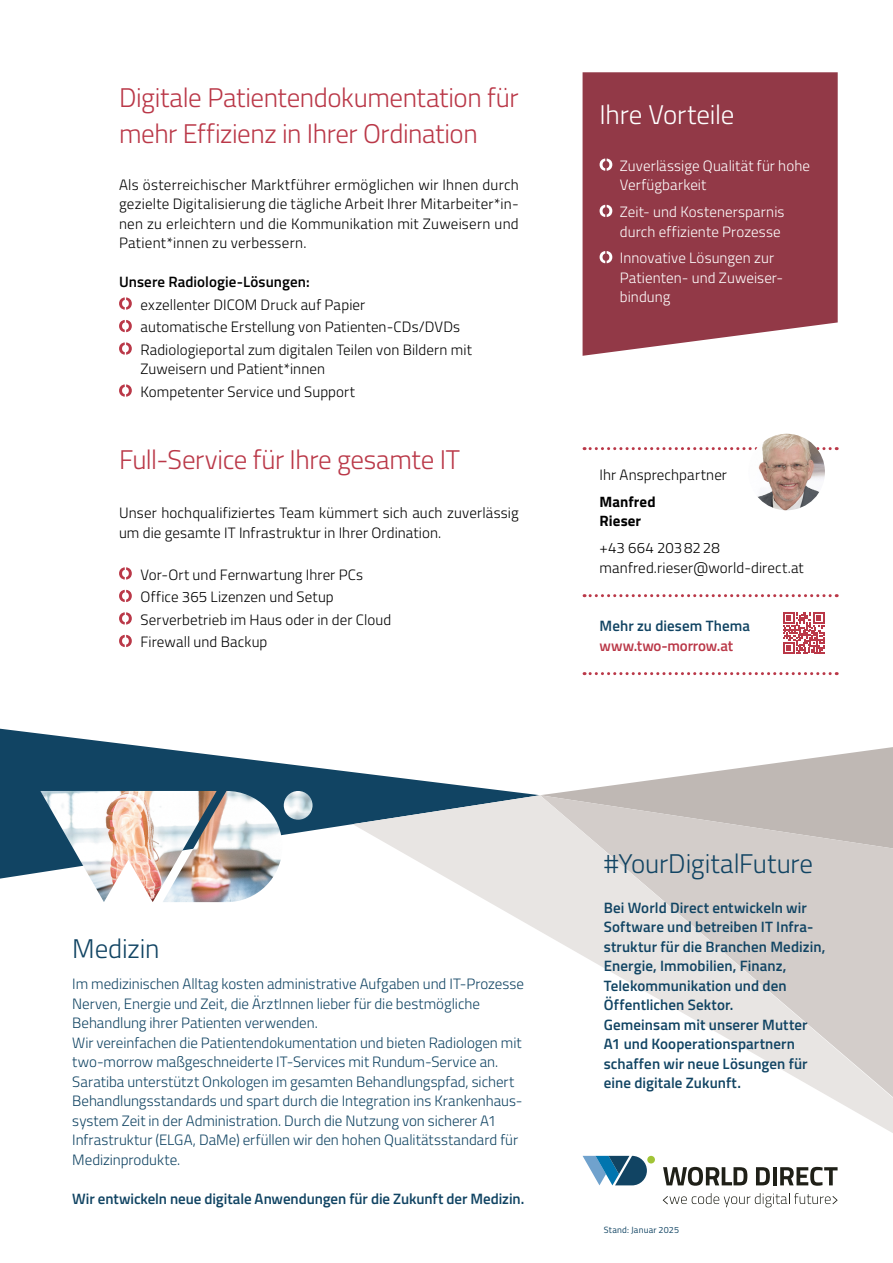
<style>
.page{position:relative;width:893px;height:1263px;background:#fff}
.page>*{position:absolute;margin:0;border:0;box-sizing:border-box;transform-origin:0 0}
.t1{font:300 27px/36px "Cairo";letter-spacing:-.015em;color:#ba3848}
.t2{font:300 27px "Cairo";letter-spacing:-.005em;color:#114463}
.t3{font:300 27px "Cairo";letter-spacing:-.005em;color:#fff}
.t4{font:300 15px/22.5px "Cairo";letter-spacing:.005em;color:#000}
.t5{font:300 15px/19.5px "Cairo";letter-spacing:-.005em;color:#114463}
.t6{font:600 15px/19.5px "Cairo";letter-spacing:.005em;color:#114463}
.t7{font:300 15px/19.5px "Cairo";letter-spacing:.005em;color:#fff}
.t8{font:600 15px "Cairo";letter-spacing:.005em;color:#000}
.t9{font:600 15px "Cairo";letter-spacing:-.015em;color:#ba3848}
.t10{font:700 15px/19.5px "Cairo";letter-spacing:.005em;color:#000}
.t11{font:9px "Cairo";letter-spacing:.02em;color:#114463}
</style>
<div class="page">
<svg style="left:543px;top:747px;width:350px;height:48px"></svg>
<svg style="left:0;top:729px;width:538px;height:150px;fill:#114463"></svg>
<svg style="left:352px;top:795px;width:541px;height:338px"></svg>
<svg style="left:663px;top:1193px;width:175px;height:14px"></svg>
<svg style="left:663px;top:1167px;width:84px;height:19px"></svg>
<svg style="left:756px;top:1167px;width:14px;height:18px"></svg>
<hr style="left:773px;top:1167px;width:3px;height:18px;background:#1f2018">
<svg style="left:780px;top:1167px;width:57px;height:19px"></svg>
<svg style="left:583px;top:1156px;width:64px;height:29px"></svg>
<div style="left:647px;top:1156px;width:8px;height:7px;background:#a1c436;border-radius:50%"></div>
<div style="left:583px;top:72px;width:255px;height:284px;background:#923947"></div>
<svg style="left:600px;top:158px;width:12px;height:13px"></svg>
<svg style="left:600px;top:205px;width:12px;height:12px"></svg>
<svg style="left:600px;top:251px;width:12px;height:12px"></svg>
<svg style="left:119px;top:297px;width:13px;height:13px"></svg>
<svg style="left:119px;top:320px;width:13px;height:12px"></svg>
<svg style="left:119px;top:342px;width:13px;height:13px"></svg>
<svg style="left:119px;top:384px;width:13px;height:13px"></svg>
<svg style="left:584px;top:447px;width:253px;height:3px"></svg>
<svg style="left:584px;top:594px;width:253px;height:3px"></svg>
<img style="left:748px;top:434px;width:77px;height:76px;border-radius:38px">
<svg style="left:119px;top:567px;width:13px;height:12px"></svg>
<svg style="left:119px;top:590px;width:13px;height:12px"></svg>
<svg style="left:119px;top:612px;width:13px;height:12px"></svg>
<svg style="left:119px;top:635px;width:13px;height:12px"></svg>
<img style="left:40px;top:791px;width:273px;height:111px">
<svg style="left:783px;top:612px;width:42px;height:42px"></svg>
<svg style="left:584px;top:672px;width:253px;height:3px"></svg>
<h1 class="t1" style="left:119px;top:80px;width:401px">Digitale Patientendokumentation für mehr Effizienz in Ihrer Ordination</h1>
<p class="t4" style="left:119px;top:175px;width:401px;line-height:19.5px;text-align:justify">Als österreichischer Marktführer ermöglichen wir Ihnen durch gezielte Digitalisierung die tägliche Arbeit Ihrer Mitarbeiter*in&shy;nen zu erleichtern und die Kommunikation mit Zuweisern und Patient*innen zu verbessern.</p>
<p class="t8" style="left:119px;top:271px;width:192px">Unsere Radiologie-Lösungen:</p>
<p class="t4" style="left:140px;top:293px;width:333px">exzellenter DICOM Druck auf Papier<br>automatische Erstellung von Patienten-CDs/DVDs<br>Radiologieportal zum digitalen Teilen von Bildern mit</p>
<p class="t4" style="left:140px;top:358px;width:216px">Zuweisern und Patient*innen<br>Kompetenter Service und Support</p>
<h1 class="t1" style="left:119px;top:441px;width:343px">Full-Service für Ihre gesamte IT</h1>
<p class="t4" style="left:119px;top:503px;width:401px;line-height:19.5px">Unser hochqualifiziertes Team kümmert sich auch zuverlässig um die gesamte IT Infrastruktur in Ihrer Ordination.</p>
<p class="t4" style="left:140px;top:563px;width:252px">Vor-Ort und Fernwartung Ihrer PCs<br>Office 365 Lizenzen und Setup<br>Serverbetrieb im Haus oder in der Cloud<br>Firewall und Backup</p>
<h1 class="t3" style="left:600px;top:95px;width:136px">Ihre Vorteile</h1>
<p class="t7" style="left:620px;top:156px;width:192px">Zuverlässige Qualität für hohe<br>Verfügbarkeit</p>
<p class="t7" style="left:620px;top:202px;width:166px">Zeit- und Kostenersparnis durch effiziente Prozesse</p>
<p class="t7" style="left:620px;top:248px;width:163px">Innovative Lösungen zur<br>Patienten- und Zuweiser&shy;bindung</p>
<p class="t4" style="left:600px;top:463px;width:129px">Ihr Ansprechpartner</p>
<p class="t10" style="left:600px;top:492px;width:58px">Manfred<br>Rieser</p>
<p class="t4" style="left:600px;top:538px;width:206px;line-height:19.5px">+43 664 2038228 manfred.rieser@world-direct.at</p>
<p class="t6" style="left:600px;top:616px;width:152px">Mehr zu diesem Thema</p>
<p class="t9" style="left:600px;top:634px;width:135px">www.two-morrow.at</p>
<h1 class="t2" style="left:72px;top:929px;width:89px">Medizin</h1>
<p class="t5" style="left:72px;top:974px;width:453px">Im medizinischen Alltag kosten administrative Aufgaben und IT-Prozesse Nerven, Energie und Zeit, die ÄrztInnen lieber für die bestmögliche Behandlung ihrer Patienten verwenden.<br>Wir vereinfachen die Patientendokumentation und bieten Radiologen mit two-morrow maßgeschneiderte IT-Services mit Rundum-Service an.<br>Saratiba unterstützt Onkologen im gesamten Behandlungspfad, sichert Behandlungsstandards und spart durch die Integration ins Krankenhaus&shy;system Zeit in der Administration. Durch die Nutzung von sicherer A1<br>Infrastruktur (ELGA, DaMe) erfüllen wir den hohen Qualitätsstandard für Medizinprodukte.</p>
<p class="t6" style="left:72px;top:1189px;width:453px">Wir entwickeln neue digitale Anwendungen für die Zukunft der Medizin.</p>
<h1 class="t2" style="left:604px;top:844px;width:211px">#YourDigitalFuture</h1>
<p class="t6" style="left:604px;top:898px;width:223px">Bei World Direct entwickeln wir<br>Software und betreiben IT Infra&shy;struktur für die Branchen Medizin,<br>Energie, Immobilien, Finanz,<br>Telekommunikation und den<br>Öffentlichen Sektor.<br>Gemeinsam mit unserer Mutter<br>A1 und Kooperationspartnern schaffen wir neue Lösungen für eine digitale Zukunft.</p>
<p class="t11" style="left:604px;top:1223px;width:77px">Stand: Januar 2025</p>
</div>
